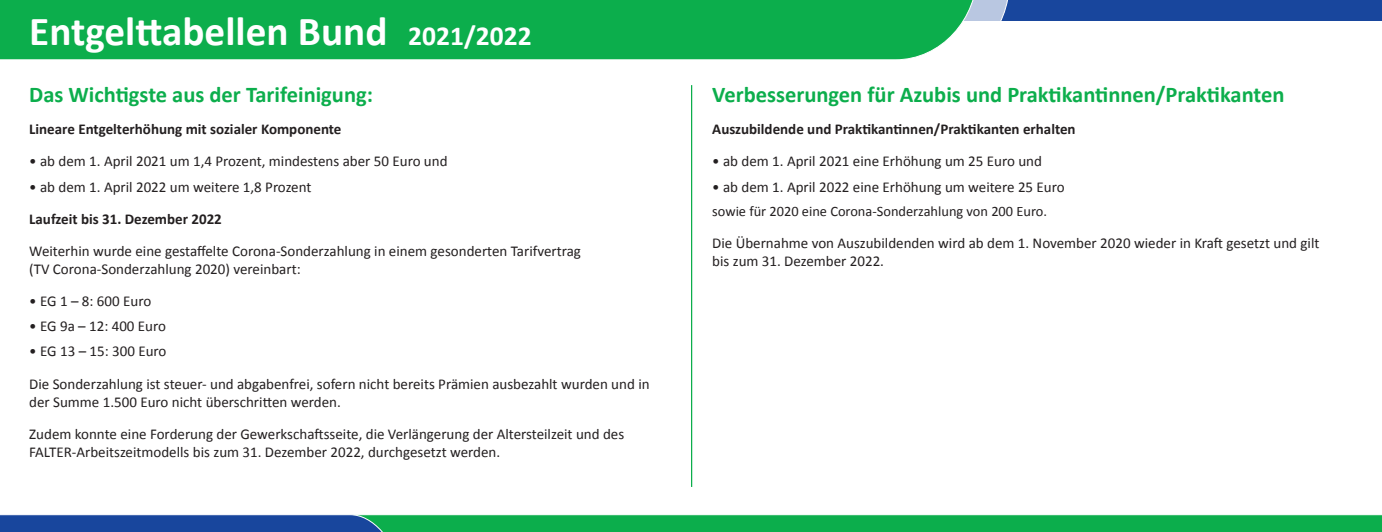
<style>
.page{position:relative;width:1382px;height:532px;background:#fff}
.page>*{position:absolute;margin:0;border:0;box-sizing:border-box;transform-origin:0 0}
.t1{font:700 41.25px "Calibri";color:#fff}
.t2{font:700 22.5px "Calibri";color:#0cae4c}
.t3{font:15px/18px "Calibri";color:#231f20}
.t4{font:700 15px "Calibri";color:#231f20}
.t5{font:14.38px "Calibri";color:#231f20}
.s1{font-size:27.5px}
</style>
<div class="page">
<div style="left:913px;top:0;width:469px;height:20px;background:#18469d"></div>
<svg style="left:978px;top:0;width:32px;height:21px"></svg>
<div style="left:0;top:0;width:978px;height:60px;background:#0cae4c"></div>
<svg style="left:0;top:514px;width:1382px;height:17px;background:#1f996c"></svg>
<hr style="left:691px;top:85px;width:1px;height:401px;background:#0cae4c">
<h1 class="t1" style="left:29px;top:6px;width:504px">Entgelttabellen Bund <span class="s1">2021/2022</span></h1>
<h2 class="t2" style="left:29px;top:80px;width:345px">Das Wichtigste aus der Tarifeinigung:</h2>
<p class="t4" style="left:29px;top:120px;width:314px">Lineare Entgelterhöhung mit sozialer Komponente</p>
<p class="t3" style="left:29px;top:152px;width:420px">• ab dem 1. April 2021 um 1,4 Prozent, mindestens aber 50 Euro und</p>
<p class="t3" style="left:29px;top:177px;width:284px">• ab dem 1. April 2022 um weitere 1,8 Prozent</p>
<p class="t4" style="left:29px;top:209px;width:194px">Laufzeit bis 31. Dezember 2022</p>
<p class="t3" style="left:29px;top:241px;width:553px">Weiterhin wurde eine gestaffelte Corona-Sonderzahlung in einem gesonderten Tarifvertrag (TV Corona-Sonderzahlung 2020) vereinbart:</p>
<p class="t3" style="left:29px;top:291px;width:124px">• EG 1 – 8: 600 Euro</p>
<p class="t3" style="left:29px;top:316px;width:138px">• EG 9a – 12: 400 Euro</p>
<p class="t3" style="left:29px;top:334px;width:622px;line-height:32.1px">• EG 13 – 15: 300 Euro<br>Die Sonderzahlung ist steuer- und abgabenfrei, sofern nicht bereits Prämien ausbezahlt wurden und in</p>
<p class="t3" style="left:29px;top:384px;width:596px;line-height:32.1px">der Summe 1.500 Euro nicht überschritten werden.<br>Zudem konnte eine Forderung der Gewerkschaftsseite, die Verlängerung der Altersteilzeit und des</p>
<p class="t3" style="left:29px;top:442px;width:472px">FALTER-Arbeitszeitmodells bis zum 31. Dezember 2022, durchgesetzt werden.</p>
<h2 class="t2" style="left:712px;top:80px;width:574px">Verbesserungen für Azubis und Praktikantinnen/Praktikanten</h2>
<p class="t4" style="left:712px;top:120px;width:365px">Auszubildende und Praktikantinnen/Praktikanten erhalten</p>
<p class="t3" style="left:712px;top:152px;width:331px">• ab dem 1. April 2021 eine Erhöhung um 25 Euro und</p>
<p class="t3" style="left:712px;top:177px;width:354px">• ab dem 1. April 2022 eine Erhöhung um weitere 25 Euro</p>
<p class="t5" style="left:712px;top:202px;width:336px">sowie für 2020 eine Corona-Sonderzahlung von 200 Euro.</p>
<p class="t3" style="left:712px;top:233px;width:609px">Die Übernahme von Auszubildenden wird ab dem 1. November 2020 wieder in Kraft gesetzt und gilt bis zum 31. Dezember 2022.</p>
</div>
